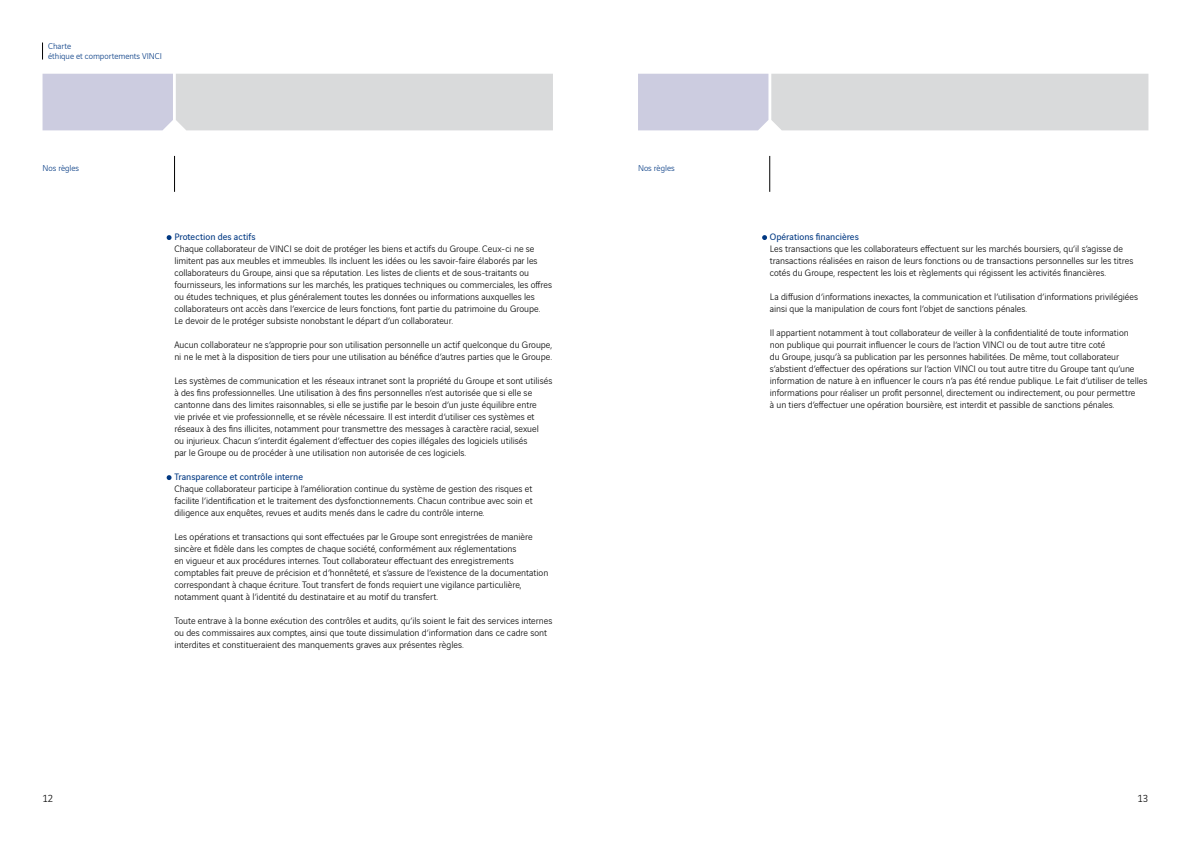
<style>
.page{position:relative;width:1191px;height:842px;background:#fff}
.page>*{position:absolute;margin:0;border:0;box-sizing:border-box;transform-origin:0 0}
.t1{font:300 11px "Vinci Sans";color:#000}
.t2{font:300 10px/12px "Vinci Sans";letter-spacing:-.005em;color:#000}
.t3{font:10px "Vinci Sans";color:#003882}
.t4{font:300 9px/10px "Vinci Sans";letter-spacing:-.005em;color:#003882}
</style>
<div class="page">
<svg style="left:43px;top:74px;width:510px;height:56px;background:#d6d6dc"></svg>
<hr style="left:174px;top:156px;width:1px;height:36px;background:#000">
<svg style="left:42px;top:43px;width:1px;height:17px"></svg>
<svg style="left:167px;top:235px;width:4px;height:5px"></svg>
<svg style="left:167px;top:475px;width:4px;height:5px"></svg>
<svg style="left:762px;top:235px;width:5px;height:5px"></svg>
<svg style="left:638px;top:74px;width:510px;height:56px;background:#d6d6dc"></svg>
<hr style="left:769px;top:156px;width:1px;height:36px;background:#000">
<p class="t4" style="left:48px;top:41px;width:115px">Charte<br>éthique et comportements VINCI</p>
<p class="t4" style="left:43px;top:163px;width:38px">Nos règles</p>
<p class="t4" style="left:638px;top:163px;width:38px">Nos règles</p>
<p class="t1" style="left:43px;top:791px;width:12px">12</p>
<p class="t3" style="left:174px;top:229px;width:83px">Protection des actifs</p>
<p class="t2" style="left:174px;top:242px;width:379px">Chaque collaborateur de VINCI se doit de protéger les biens et actifs du Groupe. Ceux-ci ne se limitent pas aux meubles et immeubles. Ils incluent les idées ou les savoir-faire élaborés par les collaborateurs du Groupe, ainsi que sa réputation. Les listes de clients et de sous-traitants ou fournisseurs, les informations sur les marchés, les pratiques techniques ou commerciales, les offres ou études techniques, et plus généralement toutes les données ou informations auxquelles les collaborateurs ont accès dans l’exercice de leurs fonctions, font partie du patrimoine du Groupe.<br>Le devoir de le protéger subsiste nonobstant le départ d’un collaborateur.</p>
<p class="t2" style="left:174px;top:338px;width:379px">Aucun collaborateur ne s’approprie pour son utilisation personnelle un actif quelconque du Groupe, ni ne le met à la disposition de tiers pour une utilisation au bénéfice d’autres parties que le Groupe.</p>
<p class="t2" style="left:174px;top:374px;width:379px">Les systèmes de communication et les réseaux intranet sont la propriété du Groupe et sont utilisés à des fins professionnelles. Une utilisation à des fins personnelles n’est autorisée que si elle se cantonne dans des limites raisonnables, si elle se justifie par le besoin d’un juste équilibre entre<br>vie privée et vie professionnelle, et se révèle nécessaire. Il est interdit d’utiliser ces systèmes et réseaux à des fins illicites, notamment pour transmettre des messages à caractère racial, sexuel<br>ou injurieux. Chacun s’interdit également d’effectuer des copies illégales des logiciels utilisés<br>par le Groupe ou de procéder à une utilisation non autorisée de ces logiciels.</p>
<p class="t3" style="left:174px;top:469px;width:130px">Transparence et contrôle interne</p>
<p class="t2" style="left:174px;top:482px;width:360px;text-align:justify">Chaque collaborateur participe à l’amélioration continue du système de gestion des risques et facilite l’identification et le traitement des dysfonctionnements. Chacun contribue avec soin et diligence aux enquêtes, revues et audits menés dans le cadre du contrôle interne.</p>
<p class="t2" style="left:174px;top:530px;width:375px">Les opérations et transactions qui sont effectuées par le Groupe sont enregistrées de manière sincère et fidèle dans les comptes de chaque société, conformément aux réglementations<br>en vigueur et aux procédures internes. Tout collaborateur effectuant des enregistrements comptables fait preuve de précision et d’honnêteté, et s’assure de l’existence de la documentation correspondant à chaque écriture. Tout transfert de fonds requiert une vigilance particulière, notamment quant à l’identité du destinataire et au motif du transfert.</p>
<p class="t2" style="left:174px;top:614px;width:379px">Toute entrave à la bonne exécution des contrôles et audits, qu’ils soient le fait des services internes ou des commissaires aux comptes, ainsi que toute dissimulation d’information dans ce cadre sont interdites et constitueraient des manquements graves aux présentes règles.</p>
<p class="t3" style="left:770px;top:229px;width:90px">Opérations financières</p>
<p class="t2" style="left:770px;top:242px;width:365px">Les transactions que les collaborateurs effectuent sur les marchés boursiers, qu’il s’agisse de transactions réalisées en raison de leurs fonctions ou de transactions personnelles sur les titres cotés du Groupe, respectent les lois et règlements qui régissent les activités financières.</p>
<p class="t2" style="left:770px;top:290px;width:370px">La diffusion d’informations inexactes, la communication et l’utilisation d’informations privilégiées ainsi que la manipulation de cours font l’objet de sanctions pénales.</p>
<p class="t2" style="left:770px;top:326px;width:379px">Il appartient notamment à tout collaborateur de veiller à la confidentialité de toute information<br>non publique qui pourrait influencer le cours de l’action VINCI ou de tout autre titre coté<br>du Groupe, jusqu’à sa publication par les personnes habilitées. De même, tout collaborateur s’abstient d’effectuer des opérations sur l’action VINCI ou tout autre titre du Groupe tant qu’une information de nature à en influencer le cours n’a pas été rendue publique. Le fait d’utiliser de telles informations pour réaliser un profit personnel, directement ou indirectement, ou pour permettre<br>à un tiers d’effectuer une opération boursière, est interdit et passible de sanctions pénales.</p>
<p class="t1" style="left:1137px;top:791px;width:12px">13</p>
</div>
